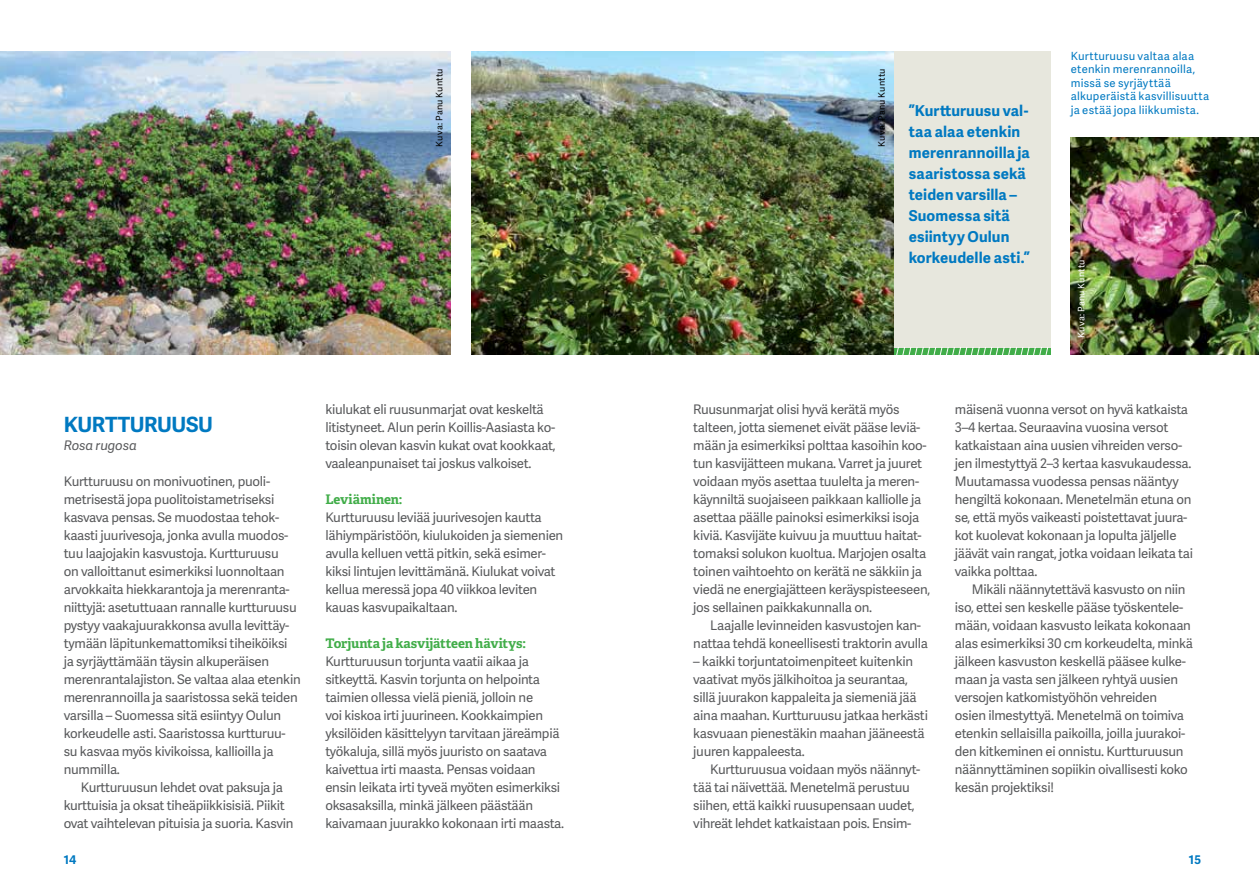
<style>
.page{position:relative;width:1259px;height:893px;background:#fff}
.page>*{position:absolute;margin:0;border:0;box-sizing:border-box;transform-origin:0 0}
.t1{font:700 21px "Adelle Sans";letter-spacing:-.02em;color:#0079c1}
.t2{font:700 15px/21px "Adelle Sans";letter-spacing:.01em;color:#0079c1}
.t3{font:13.2px/18px "Adelle Sans";letter-spacing:-.02em;color:#58595b}
.t4{font:700 13.2px "Adelle";letter-spacing:-.01em;color:#41ad49}
.t5{font:italic 13.2px "Adelle Sans";letter-spacing:-.01em;color:#58595b}
.t6{font:700 12px "Adelle Sans";color:#0079c1}
.t7{font:11.25px/13.5px "Adelle Sans";letter-spacing:.015em;color:#0079c1}
.t8{font:9px "Adelle Sans";letter-spacing:.02em;color:#000}
.t9{font:9px "Adelle Sans";letter-spacing:.02em;color:#fff}
</style>
<div class="page">
<div style="left:892px;top:51px;width:158px;height:303px;background:#e7e7dd"></div>
<svg style="left:893px;top:348px;width:157px;height:6px"></svg>
<img style="left:0;top:51px;width:451px;height:303px">
<img style="left:1070px;top:137px;width:189px;height:217px">
<img style="left:472px;top:51px;width:421px;height:303px">
<p class="t8" style="left:433px;top:147px;width:80px;rotate:-90deg">Kuva: Panu Kunttu</p>
<h1 class="t1" style="left:64px;top:409px;width:151px">KURTTURUUSU</h1>
<p class="t5" style="left:64px;top:436px;width:75px">Rosa rugosa</p>
<p class="t3" style="left:64px;top:472px;width:238px">Kurtturuusu on monivuotinen, puoli&shy;metrisestä jopa puolitoistametriseksi kasvava pensas. Se muodostaa tehok&shy;kaasti juurivesoja, jonka avulla muodos&shy;tuu laajojakin kasvustoja. Kurtturuusu<br>on valloittanut esimerkiksi luonnoltaan arvokkaita hiekkarantoja ja merenranta&shy;niittyjä: asetuttuaan rannalle kurtturuusu pystyy vaakajuurakkonsa avulla levittäy&shy;tymään läpitunkemattomiksi tiheiköiksi ja syrjäyttämään täysin alkuperäisen merenrantalajiston. Se valtaa alaa etenkin merenrannoilla ja saaristossa sekä teiden varsilla – Suomessa sitä esiintyy Oulun korkeudelle asti. Saaristossa kurtturuu&shy;su kasvaa myös kivikoissa, kallioilla ja nummilla.</p>
<p class="t3" style="left:64px;top:778px;width:231px;text-indent:17px">Kurtturuusun lehdet ovat paksuja ja kurttuisia ja oksat tiheäpiikkisisiä. Piikit ovat vaihtelevan pituisia ja suoria. Kasvin</p>
<p class="t3" style="left:325px;top:400px;width:232px">kiulukat eli ruusunmarjat ovat keskeltä litistyneet. Alun perin Koillis-Aasiasta ko&shy;toisin olevan kasvin kukat ovat kookkaat, vaaleanpunaiset tai joskus valkoiset.</p>
<p class="t4" style="left:325px;top:490px;width:79px">Leviäminen:</p>
<p class="t3" style="left:325px;top:508px;width:239px">Kurtturuusu leviää juurivesojen kautta lähiympäristöön, kiulukoiden ja siemenien avulla kelluen vettä pitkin, sekä esimer&shy;kiksi lintujen levittämänä. Kiulukat voivat kellua meressä jopa 40 viikkoa leviten kauas kasvupaikaltaan.</p>
<p class="t4" style="left:325px;top:634px;width:202px">Torjunta ja kasvijätteen hävitys:</p>
<p class="t3" style="left:325px;top:652px;width:240px">Kurtturuusun torjunta vaatii aikaa ja sitkeyttä. Kasvin torjunta on helpointa taimien ollessa vielä pieniä, jolloin ne<br>voi kiskoa irti juurineen. Kookkaimpien yksilöiden käsittelyyn tarvitaan järeämpiä työkaluja, sillä myös juuristo on saatava kaivettua irti maasta. Pensas voidaan ensin leikata irti tyveä myöten esimerkiksi oksasaksilla, minkä jälkeen päästään kaivamaan juurakko kokonaan irti maasta.</p>
<p class="t8" style="left:875px;top:147px;width:80px;rotate:-90deg">Kuva: Panu Kunttu</p>
<p class="t7" style="left:1070px;top:48px;width:140px">Kurtturuusu valtaa alaa etenkin merenrannoilla, missä se syrjäyttää alkuperäistä kasvillisuutta</p>
<p class="t2" style="left:908px;top:100px;width:121px">”Kurtturuusu val-</p>
<p class="t7" style="left:1070px;top:102px;width:130px">ja estää jopa liikkumista.</p>
<p class="t2" style="left:908px;top:121px;width:123px">taa alaa etenkin merenrannoilla ja saaristossa sekä teiden varsilla –<br>Suomessa sitä esiintyy Oulun korkeudelle asti.”</p>
<p class="t9" style="left:1075px;top:337px;width:80px;rotate:-90deg">Kuva: Panu Kunttu</p>
<p class="t3" style="left:693px;top:400px;width:239px">Ruusunmarjat olisi hyvä kerätä myös talteen, jotta siemenet eivät pääse leviä&shy;mään ja esimerkiksi polttaa kasoihin koo&shy;tun kasvijätteen mukana. Varret ja juuret voidaan myös asettaa tuulelta ja meren&shy;käynniltä suojaiseen paikkaan kalliolle ja asettaa päälle painoksi esimerkiksi isoja kiviä. Kasvijäte kuivuu ja muuttuu haitat&shy;tomaksi solukon kuoltua. Marjojen osalta toinen vaihtoehto on kerätä ne säkkiin ja viedä ne energiajätteen keräyspisteeseen, jos sellainen paikkakunnalla on.</p>
<p class="t3" style="left:693px;top:616px;width:236px;text-indent:17px">Laajalle levinneiden kasvustojen kan&shy;nattaa tehdä koneellisesti traktorin avulla</p>
<p class="t3" style="left:693px;top:652px;width:236px">– kaikki torjuntatoimenpiteet kuitenkin vaativat myös jälkihoitoa ja seurantaa, sillä juurakon kappaleita ja siemeniä jää aina maahan. Kurtturuusu jatkaa herkästi kasvuaan pienestäkin maahan jääneestä juuren kappaleesta.</p>
<p class="t3" style="left:693px;top:760px;width:228px;text-indent:17px">Kurtturuusua voidaan myös näännyt&shy;tää tai näivettää. Menetelmä perustuu siihen, että kaikki ruusupensaan uudet, vihreät lehdet katkaistaan pois. Ensim-</p>
<p class="t3" style="left:955px;top:400px;width:240px">mäisenä vuonna versot on hyvä katkaista 3–4 kertaa. Seuraavina vuosina versot katkaistaan aina uusien vihreiden verso&shy;jen ilmestyttyä 2–3 kertaa kasvukaudessa.<br>Muutamassa vuodessa pensas nääntyy hengiltä kokonaan. Menetelmän etuna on se, että myös vaikeasti poistettavat juura&shy;kot kuolevat kokonaan ja lopulta jäljelle jäävät vain rangat, jotka voidaan leikata tai vaikka polttaa.</p>
<p class="t3" style="left:955px;top:580px;width:239px;text-indent:17px">Mikäli näännytettävä kasvusto on niin iso, ettei sen keskelle pääse työskentele&shy;mään, voidaan kasvusto leikata kokonaan alas esimerkiksi 30 cm korkeudelta, minkä jälkeen kasvuston keskellä pääsee kulke&shy;maan ja vasta sen jälkeen ryhtyä uusien versojen katkomistyöhön vehreiden<br>osien ilmestyttyä. Menetelmä on toimiva etenkin sellaisilla paikoilla, joilla juurakoi&shy;den kitkeminen ei onnistu. Kurtturuusun näännyttäminen sopiikin oivallisesti koko kesän projektiksi!</p>
<p class="t6" style="left:64px;top:850px;width:14px">14</p>
<p class="t6" style="left:1189px;top:850px;width:14px">15</p>
</div>
